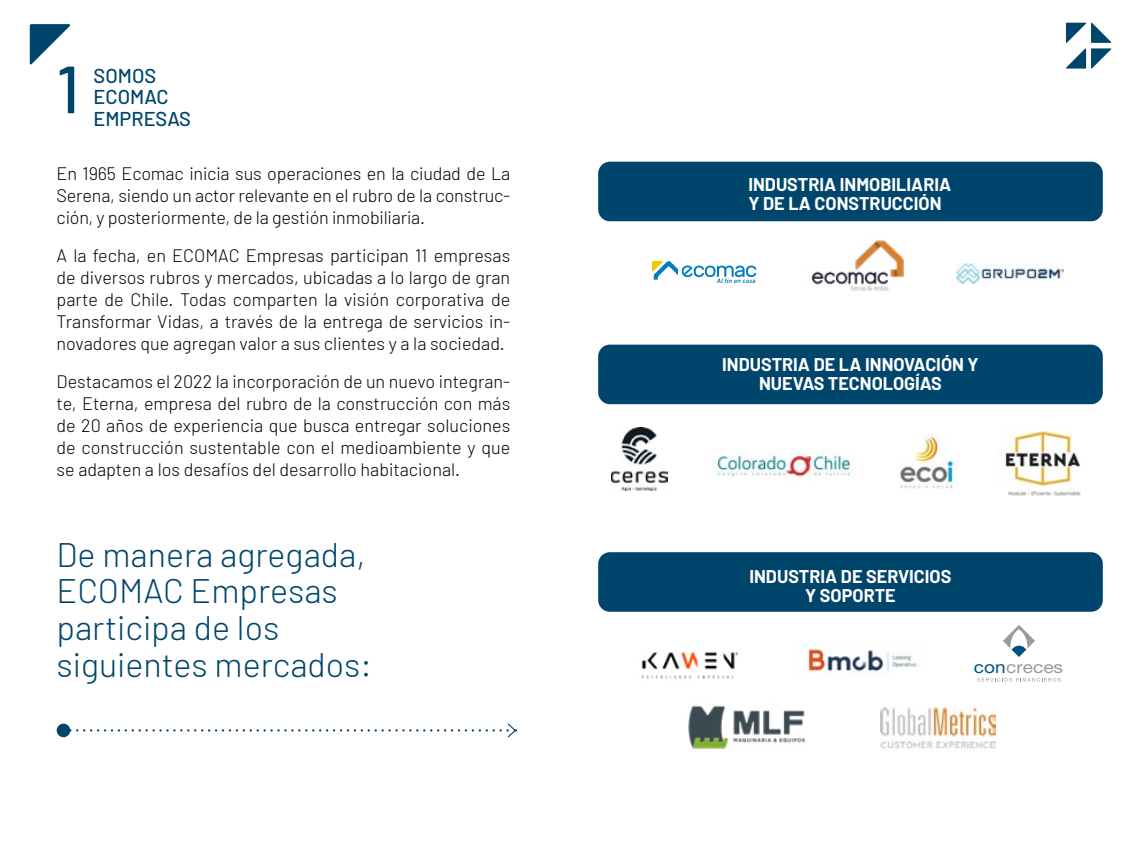
<style>
.page{position:relative;width:1134px;height:851px;background:#fff}
.page>*{position:absolute;margin:0;border:0;box-sizing:border-box;transform-origin:0 0}
.t1{font:500 66.6px "Barlow";color:#00456b}
.t2{font:300 34px/36.6px "Barlow";color:#00456b}
.t3{font:500 20px/21.6px "Barlow";color:#00456b}
.t4{font:300 18px/22px "Barlow";color:#000;text-align:justify}
.t5{font:700 18px/19.4px "Barlow";color:#fff;text-align:center}
.t6{font:16.8px "Helvetica Neue LT Std";color:#9b9a9a;scale:1.13 1}
.s1{color:#00537e}
</style>
<div class="page">
<img style="left:811px;top:240px;width:93px;height:51px">
<svg style="left:652px;top:261px;width:104px;height:22px"></svg>
<img style="left:957px;top:263px;width:106px;height:20px">
<img style="left:641px;top:651px;width:98px;height:28px">
<img style="left:881px;top:707px;width:114px;height:42px">
<img style="left:807px;top:648px;width:110px;height:28px">
<svg style="left:977px;top:677px;width:84px;height:4px"></svg>
<svg style="left:1003px;top:625px;width:32px;height:31px"></svg>
<img style="left:611px;top:427px;width:56px;height:63px">
<img style="left:899px;top:436px;width:57px;height:53px">
<img style="left:715px;top:451px;width:137px;height:27px">
<img style="left:1004px;top:431px;width:77px;height:65px">
<div style="left:598px;top:344px;width:505px;height:60px;background:#00456b;border-radius:12px"></div>
<div style="left:598px;top:552px;width:505px;height:59px;background:#00456b;border-radius:12px"></div>
<div style="left:598px;top:162px;width:505px;height:59px;background:#00456b;border-radius:12px"></div>
<img style="left:688px;top:702px;width:117px;height:47px">
<svg style="left:30px;top:24px;width:40px;height:41px"></svg>
<svg style="left:1066px;top:22px;width:45px;height:47px"></svg>
<div style="left:57px;top:723px;width:13px;height:14px;background:#00456b;border-radius:50%"></div>
<svg style="left:70px;top:723px;width:447px;height:15px"></svg>
<p class="t1" style="left:57px;top:48px;width:24px">1</p>
<p class="t3" style="left:94px;top:64px;width:99px">SOMOS<br>ECOMAC<br>EMPRESAS</p>
<p class="t4" style="left:57px;top:162px;width:455px">En 1965 Ecomac inicia sus operaciones en la ciudad de La Serena, siendo un actor relevante en el rubro de la construc&shy;ción, y posteriormente, de la gestión inmobiliaria.</p>
<p class="t4" style="left:57px;top:244px;width:455px">A la fecha, en ECOMAC Empresas participan 11 empresas de diversos rubros y mercados, ubicadas a lo largo de gran parte de Chile. Todas comparten la visión corporativa de Transformar Vidas, a través de la entrega de servicios in&shy;novadores que agregan valor a sus clientes y a la sociedad.</p>
<p class="t4" style="left:57px;top:370px;width:455px">Destacamos el 2022 la incorporación de un nuevo integran&shy;te, Eterna, empresa del rubro de la construcción con más de 20 años de experiencia que busca entregar soluciones de construcción sustentable con el medioambiente y que se adapten a los desafíos del desarrollo habitacional.</p>
<p class="t2" style="left:57px;top:535px;width:317px">De manera agregada,<br>ECOMAC Empresas participa de los siguientes mercados:</p>
<p class="t5" style="left:748px;top:174px;width:204px;text-align:left">INDUSTRIA INMOBILIARIA<br>Y DE LA CONSTRUCCIÓN</p>
<p class="t5" style="left:722px;top:354px;width:258px">INDUSTRIA DE LA INNOVACIÓN Y<br>NUEVAS TECNOLOGÍAS</p>
<p class="t5" style="left:749px;top:566px;width:203px">INDUSTRIA DE SERVICIOS<br>Y SOPORTE</p>
<p class="t6" style="left:974px;top:657px;width:80px"><span class="s1">con</span>creces</p>
</div>
